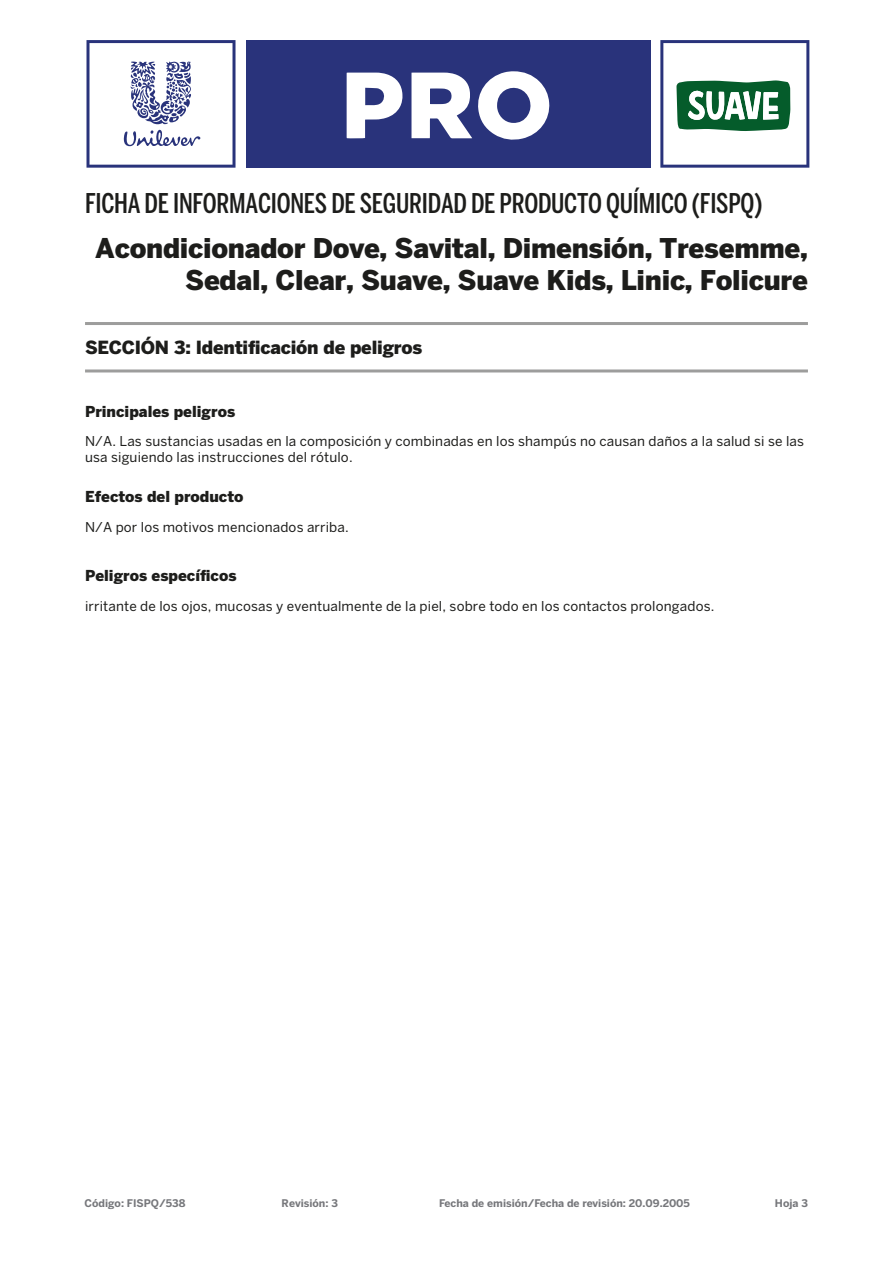
<style>
.page{position:relative;width:893px;height:1263px;background:#fff}
.page>*{position:absolute;margin:0;border:0;box-sizing:border-box;transform-origin:0 0}
.t1{font:900 27px/32.4px "Benton Sans";letter-spacing:-.01em;color:#1d1d1b;text-align:right}
.t2{font:500 27px "Benton Sans Comp";letter-spacing:-.01em;color:#1d1d1b}
.t3{font:900 18px "Benton Sans";letter-spacing:-.01em;color:#1d1d1b}
.t4{font:900 15px "Benton Sans";color:#1d1d1b}
.t5{font:13.5px/16.2px "Benton Sans";letter-spacing:.01em;color:#1d1d1b}
.t6{font:700 10.5px "Benton Sans";color:#76777b}
</style>
<div class="page">
<div style="left:246px;top:40px;width:404px;height:128px;background:#29337b"></div>
<svg style="left:86px;top:40px;width:149px;height:128px"></svg>
<svg style="left:411px;top:71px;width:139px;height:69px"></svg>
<svg style="left:347px;top:73px;width:56px;height:65px"></svg>
<svg style="left:660px;top:40px;width:149px;height:128px"></svg>
<hr style="left:85px;top:322px;width:723px;height:3px;background:#9d9d9c">
<hr style="left:85px;top:369px;width:723px;height:3px;background:#9d9d9c">
<h1 class="t2" style="left:85px;top:187px;width:679px">FICHA DE INFORMACIONES DE SEGURIDAD DE PRODUCTO QUÍMICO (FISPQ)</h1>
<h1 class="t1" style="left:95px;top:231px;width:714px">Acondicionador Dove, Savital, Dimensión, Tresemme,<br>Sedal, Clear, Suave, Suave Kids, Linic, Folicure</h1>
<h2 class="t3" style="left:85px;top:337px;width:339px">SECCIÓN 3: Identificación de peligros</h2>
<p class="t4" style="left:85px;top:403px;width:152px">Principales peligros</p>
<p class="t5" style="left:85px;top:433px;width:720px">N/A. Las sustancias usadas en la composición y combinadas en los shampús no causan daños a la salud si se las usa siguiendo las instrucciones del rótulo.</p>
<p class="t4" style="left:85px;top:488px;width:160px">Efectos del producto</p>
<p class="t5" style="left:85px;top:519px;width:265px">N/A por los motivos mencionados arriba.</p>
<p class="t4" style="left:85px;top:566px;width:153px">Peligros específicos</p>
<p class="t5" style="left:85px;top:598px;width:631px">irritante de los ojos, mucosas y eventualmente de la piel, sobre todo en los contactos prolongados.</p>
<p class="t6" style="left:84px;top:1197px;width:102px">Código: FISPQ/538</p>
<p class="t6" style="left:282px;top:1197px;width:58px">Revisión: 3</p>
<p class="t6" style="left:439px;top:1197px;width:252px">Fecha de emisión/Fecha de revisión: 20.09.2005</p>
<p class="t6" style="left:775px;top:1197px;width:34px">Hoja 3</p>
</div>
